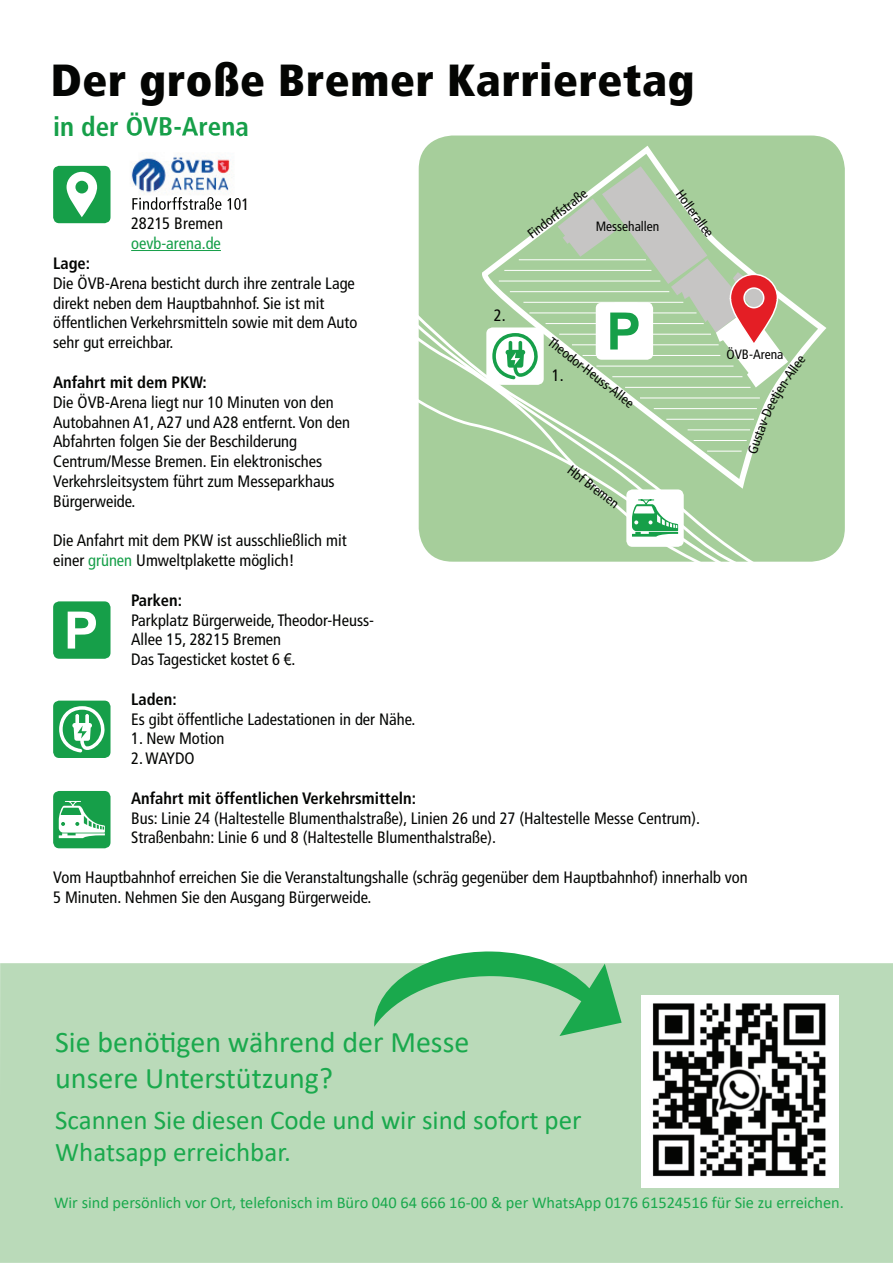
<style>
.page{position:relative;width:893px;height:1263px;background:#fff}
.page>*{position:absolute;margin:0;border:0;box-sizing:border-box;transform-origin:0 0}
.t1{font:900 condensed 45px "Frutiger";letter-spacing:.015em;color:#040503}
.t2{font:30px/36px "Calibri";color:#1aa94d}
.t3{font:27px/32.4px "Calibri";color:#1aa94d}
.t4{font:700 condensed 27px "Frutiger";color:#169f49}
.t5{font:condensed 16.5px/19.8px "Frutiger";color:#040503}
.t6{font:16.5px "Calibri";color:#1aa94d}
.t7{font:700 condensed 16.5px "Frutiger";color:#040503}
.t8{font:condensed 16.5px "Frutiger";color:#169f49}
.t9{font:condensed 13.5px "Frutiger";color:#040503}
.s1{color:#169f49}
.s2{font-family:"Arial Narrow";font-stretch:normal}
</style>
<div class="page">
<div style="left:0;top:963px;width:893px;height:300px;background:#badab9"></div>
<img style="left:642px;top:996px;width:196px;height:191px">
<svg style="left:374px;top:951px;width:248px;height:85px"></svg>
<div style="left:419px;top:136px;width:426px;height:426px;background:#a6ce9b;border-radius:34px"></div>
<svg style="left:418px;top:256px;width:418px;height:306px"></svg>
<hr style="left:131px;top:250px;width:90px;height:1px;background:#169f49">
<img style="left:131px;top:156px;width:101px;height:38px">
<img style="left:130px;top:134px;width:108px;height:2px">
<img style="left:132px;top:197px;width:106px;height:13px">
<div style="left:53px;top:601px;width:58px;height:58px;background:#169f49;border-radius:6px"></div>
<svg style="left:68px;top:612px;width:28px;height:36px"></svg>
<div style="left:53px;top:791px;width:58px;height:57px;background:#169f49;border-radius:6px"></div>
<svg style="left:59px;top:801px;width:46px;height:37px"></svg>
<div style="left:53px;top:166px;width:58px;height:57px;background:#169f49;border-radius:6px"></div>
<svg style="left:67px;top:172px;width:30px;height:45px"></svg>
<svg style="left:481px;top:146px;width:345px;height:343px"></svg>
<div style="left:626px;top:489px;width:58px;height:58px;background:#fff;border-radius:6px"></div>
<svg style="left:632px;top:499px;width:46px;height:38px"></svg>
<hr style="left:519px;top:259px;width:127px;height:1px;background:#fff">
<hr style="left:504px;top:270px;width:147px;height:1px;background:#fff">
<hr style="left:499px;top:281px;width:161px;height:1px;background:#fff">
<hr style="left:510px;top:291px;width:159px;height:1px;background:#fff">
<hr style="left:523px;top:302px;width:160px;height:1px;background:#fff">
<hr style="left:529px;top:313px;width:167px;height:1px;background:#fff">
<hr style="left:546px;top:323px;width:158px;height:1px;background:#fff">
<div style="left:53px;top:701px;width:58px;height:57px;background:#169f49;border-radius:6px"></div>
<svg style="left:59px;top:706px;width:46px;height:46px"></svg>
<div style="left:486px;top:327px;width:58px;height:58px;background:#fff;border-radius:6px"></div>
<svg style="left:492px;top:333px;width:46px;height:46px"></svg>
<svg style="left:558px;top:166px;width:248px;height:289px"></svg>
<h1 class="t1" style="left:51px;top:53px;width:645px">Der große Bremer Karrieretag</h1>
<h3 class="t4" style="left:53px;top:110px;width:197px">in der ÖVB-Arena</h3>
<p class="t5" style="left:131px;top:214px;width:93px">28215 Bremen</p>
<p class="t8" style="left:131px;top:234px;width:91px">oevb-arena.de</p>
<p class="t9" style="left:525px;top:229px;width:72px;rotate:-38deg">Findorffstraße</p>
<p class="t9" style="left:596px;top:219px;width:65px">Messehallen</p>
<p class="t9" style="left:685px;top:187px;width:56px;rotate:54deg">Hollerallee</p>
<p class="t7" style="left:53px;top:254px;width:38px">Lage:</p>
<p class="t5" style="left:53px;top:273px;width:306px">Die ÖVB-Arena besticht durch ihre zentrale Lage direkt neben dem Hauptbahnhof. Sie ist mit öffentlichen Verkehrsmitteln sowie mit dem Auto sehr gut erreichbar.</p>
<p class="t7" style="left:53px;top:372px;width:155px">Anfahrt mit dem PKW:</p>
<p class="t5" style="left:53px;top:392px;width:298px">Die ÖVB-Arena liegt nur 10 Minuten von den Autobahnen A1, A27 und A28 entfernt. Von den Abfahrten folgen Sie der Beschilderung Centrum/Messe Bremen. Ein elektronisches Verkehrsleitsystem führt zum Messeparkhaus Bürgerweide.</p>
<p class="t5" style="left:53px;top:531px;width:295px">Die Anfahrt mit dem PKW ist ausschließlich mit einer <span class="s1">grünen</span> Umweltplakette möglich!</p>
<p class="t7" style="left:131px;top:590px;width:52px">Parken:</p>
<p class="t5" style="left:131px;top:610px;width:244px">Parkplatz Bürgerweide, Theodor-Heuss-<br>Allee 15, 28215 Bremen<br>Das Tagesticket kostet 6 <span class="s2">€</span>.</p>
<p class="t7" style="left:131px;top:689px;width:47px">Laden:</p>
<p class="t5" style="left:131px;top:709px;width:286px">Es gibt öffentliche Ladestationen in der Nähe.</p>
<p class="t5" style="left:131px;top:729px;width:95px">1. New Motion</p>
<p class="t5" style="left:131px;top:749px;width:65px">2. WAYDO</p>
<p class="t7" style="left:131px;top:788px;width:286px">Anfahrt mit öffentlichen Verkehrsmitteln:</p>
<p class="t5" style="left:131px;top:808px;width:570px">Bus: Linie 24 (Haltestelle Blumenthalstraße), Linien 26 und 27 (Haltestelle Messe Centrum).<br>Straßenbahn: Linie 6 und 8 (Haltestelle Blumenthalstraße).</p>
<p class="t5" style="left:53px;top:867px;width:696px">Vom Hauptbahnhof erreichen Sie die Veranstaltungshalle (schräg gegenüber dem Hauptbahnhof) innerhalb von<br>5 Minuten. Nehmen Sie den Ausgang Bürgerweide.</p>
<p class="t5" style="left:494px;top:305px;width:13px">2.</p>
<p class="t9" style="left:555px;top:334px;width:106px;rotate:38deg">Theodor-Heuss-Allee</p>
<p class="t9" style="left:726px;top:346px;width:59px">ÖVB-Arena</p>
<p class="t5" style="left:552px;top:366px;width:13px">1.</p>
<p class="t9" style="left:574px;top:462px;width:62px;rotate:37deg">Hbf Bremen</p>
<h2 class="t2" style="left:55px;top:1023px;width:416px">Sie benötigen während der Messe unsere Unterstützung?</h2>
<h3 class="t3" style="left:55px;top:1103px;width:528px">Scannen Sie diesen Code und wir sind sofort per<br>Whatsapp erreichbar.</h3>
<p class="t6" style="left:54px;top:1191px;width:791px">Wir sind persönlich vor Ort, telefonisch im Büro 040 64 666 16-00 &amp; per WhatsApp 0176 61524516 für Sie zu erreichen.</p>
</div>
